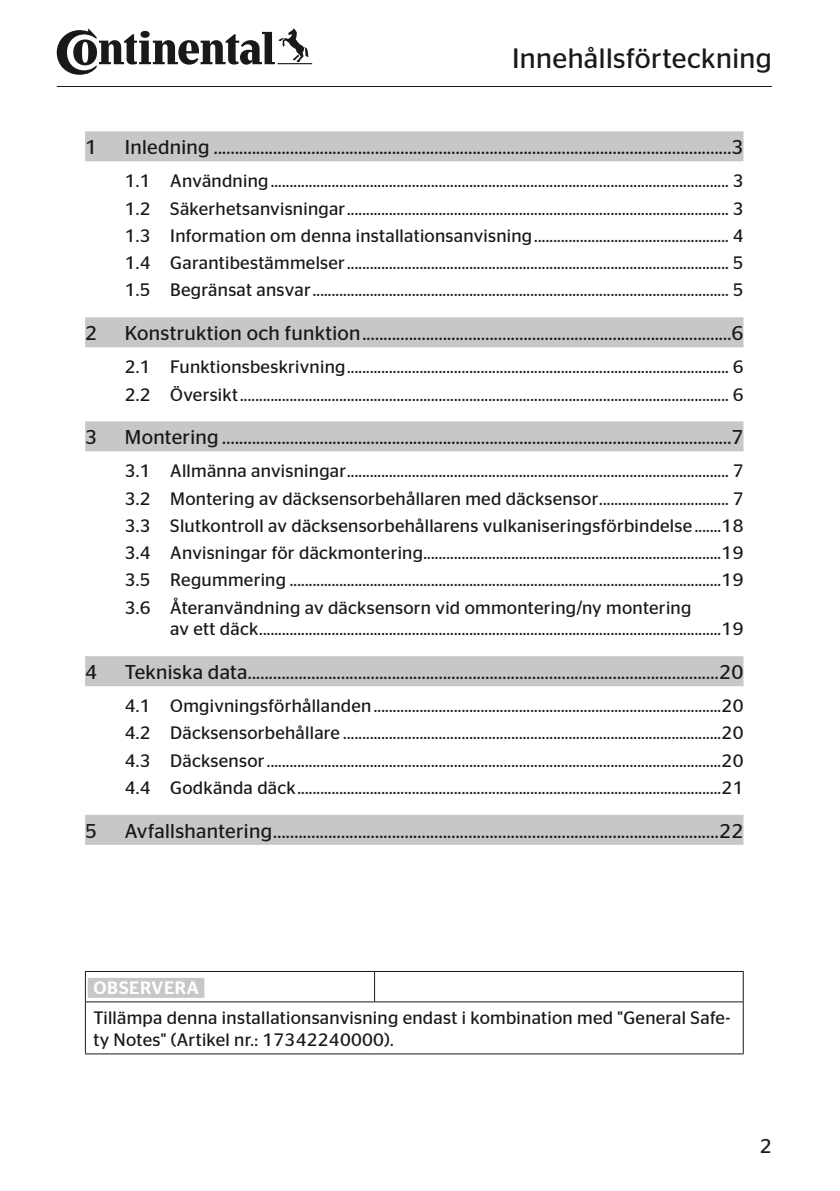
<style>
.page{position:relative;width:840px;height:1191px;background:#fff}
.page>*{position:absolute;margin:0;border:0;box-sizing:border-box;transform-origin:0 0}
.t1{font:28px "Continental Stag Sans";letter-spacing:.015em;color:#1a181b}
.t2{font:20px "Continental Stag Sans";letter-spacing:.015em;color:#1a181b}
.t3{font:18px/27.2px "Continental Stag Sans";letter-spacing:.015em;color:#1a181b;text-align:justify}
.t4{font:500 18px "Continental Stag Sans";letter-spacing:.035em;color:#fff}
</style>
<div class="page">
<hr style="left:57px;top:86px;width:714px;height:1px;background:#1a181b">
<svg style="left:57px;top:28px;width:255px;height:47px"></svg>
<div style="left:85px;top:131px;width:658px;height:30px;background:#c6c7c9"></div>
<div style="left:85px;top:317px;width:658px;height:30px;background:#c6c7c9"></div>
<div style="left:85px;top:421px;width:658px;height:30px;background:#c6c7c9"></div>
<div style="left:85px;top:656px;width:658px;height:30px;background:#c6c7c9"></div>
<div style="left:85px;top:815px;width:658px;height:30px;background:#c6c7c9"></div>
<hr style="left:742px;top:1002px;width:1px;height:51px;background:#1a181b">
<hr style="left:85px;top:971px;width:289px;height:1px;background:#1a181b">
<hr style="left:85px;top:971px;width:1px;height:30px;background:#1a181b">
<hr style="left:374px;top:971px;width:369px;height:1px;background:#1a181b">
<hr style="left:374px;top:971px;width:1px;height:30px;background:#1a181b">
<hr style="left:742px;top:971px;width:1px;height:30px;background:#1a181b">
<hr style="left:85px;top:1001px;width:289px;height:1px;background:#1a181b">
<hr style="left:85px;top:1002px;width:1px;height:51px;background:#1a181b">
<hr style="left:374px;top:1001px;width:369px;height:1px;background:#1a181b">
<hr style="left:85px;top:1053px;width:289px;height:1px;background:#1a181b">
<hr style="left:374px;top:1053px;width:369px;height:1px;background:#1a181b">
<div style="left:88px;top:977px;width:116px;height:20px;background:#c6c7c9"></div>
<h1 class="t1" style="left:511px;top:42px;width:261px">Innehållsförteckning</h1>
<p class="t2" style="left:85px;top:136px;width:13px">1</p>
<p class="t2" style="left:125px;top:136px;width:619px">Inledning ..........................................................................................................................3</p>
<p class="t3" style="left:125px;top:167px;width:619px">1.1 Användning........................................................................................................................ 3<br>1.2 Säkerhetsanvisningar.................................................................................................... 3<br>1.3 Information om denna installationsanvisning................................................... 4<br>1.4 Garantibestämmelser.................................................................................................... 5<br>1.5 Begränsat ansvar............................................................................................................. 5</p>
<p class="t2" style="left:85px;top:322px;width:13px">2</p>
<p class="t2" style="left:125px;top:322px;width:619px">Konstruktion och funktion.......................................................................................6</p>
<p class="t3" style="left:125px;top:353px;width:619px">2.1 Funktionsbeskrivning.................................................................................................... 6<br>2.2 Översikt................................................................................................................................ 6</p>
<p class="t2" style="left:85px;top:426px;width:13px">3</p>
<p class="t2" style="left:125px;top:426px;width:619px">Montering ........................................................................................................................7</p>
<p class="t3" style="left:125px;top:457px;width:619px">3.1 Allmänna anvisningar.................................................................................................... 7<br>3.2 Montering av däcksensorbehållaren med däcksensor.................................. 7<br>3.3 Slutkontroll av däcksensorbehållarens vulkaniseringsförbindelse .......18<br>3.4 Anvisningar för däckmontering..............................................................................19<br>3.5 Regummering .................................................................................................................19<br>3.6 Återanvändning av däcksensorn vid ommontering/ny montering</p>
<p class="t3" style="left:170px;top:615px;width:574px">av ett däck.........................................................................................................................19</p>
<p class="t2" style="left:85px;top:661px;width:13px">4</p>
<p class="t2" style="left:125px;top:661px;width:619px">Tekniska data...............................................................................................................20</p>
<p class="t3" style="left:125px;top:692px;width:619px">4.1 Omgivningsförhållanden...........................................................................................20<br>4.2 Däcksensorbehållare ...................................................................................................20<br>4.3 Däcksensor.......................................................................................................................20<br>4.4 Godkända däck...............................................................................................................21</p>
<p class="t2" style="left:85px;top:819px;width:13px">5</p>
<p class="t2" style="left:125px;top:819px;width:619px">Avfallshantering.........................................................................................................22</p>
<p class="t4" style="left:93px;top:977px;width:107px">OBSERVERA</p>
<p class="t3" style="left:93px;top:1007px;width:638px;line-height:21.6px">Tillämpa denna installationsanvisning endast i kombination med "General Safe&shy;ty Notes" (Artikel nr.: 17342240000).</p>
<p class="t2" style="left:759px;top:1134px;width:13px">2</p>
</div>
